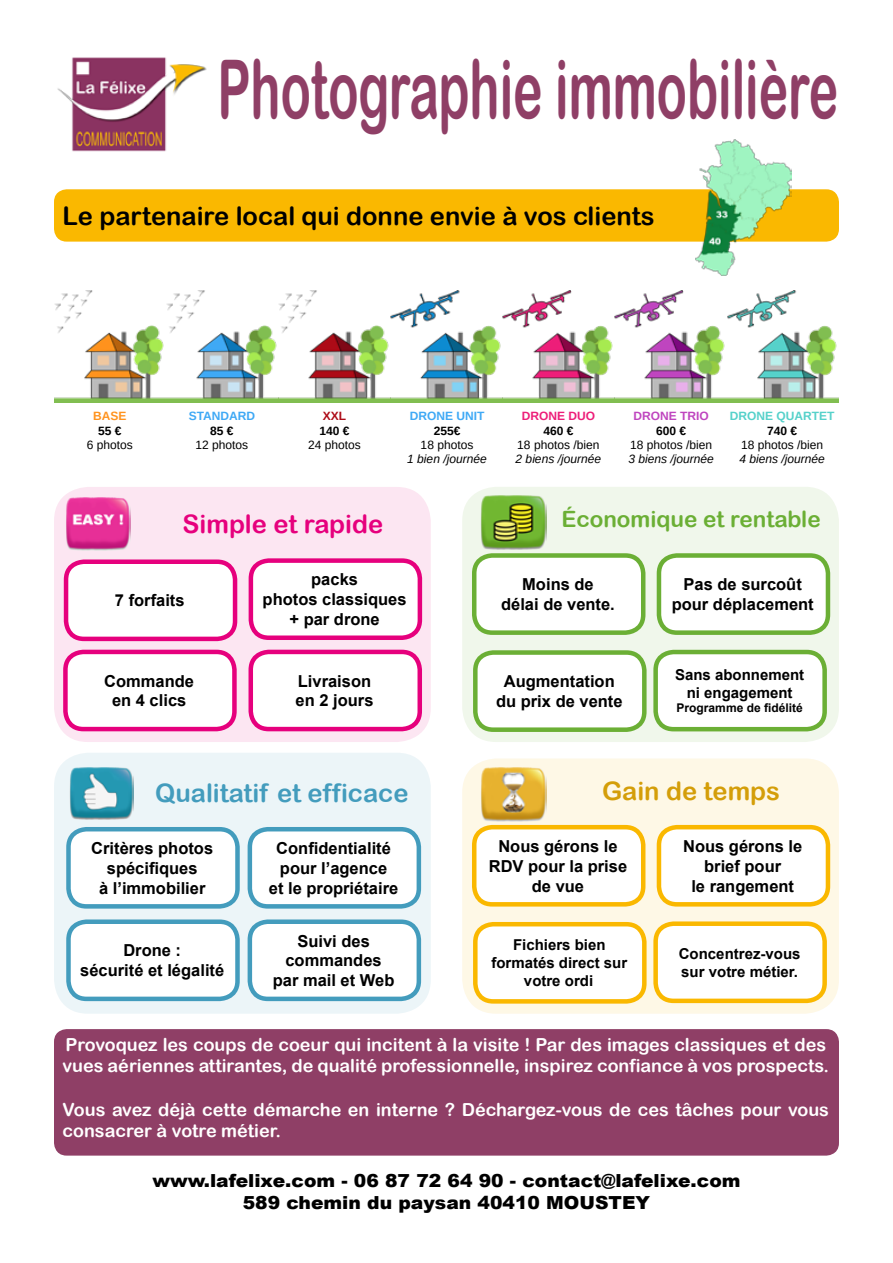
<style>
.page{position:relative;width:893px;height:1263px;background:#fff}
.page>*{position:absolute;margin:0;border:0;box-sizing:border-box;transform-origin:0 0}
.t1{font:81px "Arial Rounded MT Bold";color:#8f3f66;scale:.61 1}
.t2{font:25.5px "Arial Rounded MT Bold";color:#000}
.t3{font:25.5px "Arial Rounded MT Bold";color:#439cbd}
.t4{font:25.5px "Arial Rounded MT Bold";color:#e6007d}
.t5{font:25.5px "Arial Rounded MT Bold";color:#d49e09}
.t6{font:22.5px "Arial Rounded MT Bold";color:#6baf35}
.t7{font:18px/21.6px "Arial Rounded MT Bold";color:#fff}
.t8{font:900 18px/21.6px "Arial";color:#000;text-align:center;scale:1.04 1}
.t9{font:700 16.5px/19.8px "Arial";color:#000;text-align:center}
.t10{font:700 15px/18px "Arial";color:#000;text-align:center}
.t11{font:12px "Liberation Sans";color:#000}
.t12{font:italic 12px "Liberation Sans";color:#000}
.t13{font:700 12px "Liberation Sans";color:#000}
.t14{font:700 12px "Arial";color:#000}
.t15{font:700 12px "Liberation Sans";color:#3fa9f5}
.t16{font:700 12px "Liberation Sans";color:#56d1ca}
.t17{font:700 12px "Liberation Sans";color:#bf45bf}
.t18{font:700 12px "Liberation Sans";color:#ed1e79}
.t19{font:700 12px "Liberation Sans";color:#ff931e}
.t20{font:700 12px "Liberation Sans";color:#ad0b17}
</style>
<div class="page">
<div style="left:54px;top:189px;width:785px;height:53px;background:#fab800;border-radius:13px"></div>
<div style="left:54px;top:1029px;width:785px;height:126px;background:#8f3f66;border-radius:13px"></div>
<img style="left:695px;top:140px;width:96px;height:135px">
<div style="left:54px;top:487px;width:377px;height:255px;background:#fce6f2;border-radius:34px"></div>
<img style="left:66px;top:497px;width:65px;height:54px">
<div style="left:66px;top:562px;width:169px;height:77px;background:#fff;border-radius:18px"></div>
<div style="left:64px;top:559px;width:173px;height:82px;border:4px solid #e6007d;border-radius:18px"></div>
<div style="left:251px;top:561px;width:169px;height:77px;background:#fff;border-radius:18px"></div>
<div style="left:249px;top:558px;width:173px;height:82px;border:4px solid #e6007d;border-radius:18px"></div>
<div style="left:65px;top:652px;width:169px;height:77px;background:#fff;border-radius:18px"></div>
<div style="left:63px;top:650px;width:174px;height:81px;border:4px solid #e6007d;border-radius:18px"></div>
<div style="left:251px;top:652px;width:169px;height:77px;background:#fff;border-radius:18px"></div>
<div style="left:249px;top:650px;width:173px;height:81px;border:4px solid #e6007d;border-radius:18px"></div>
<div style="left:462px;top:487px;width:377px;height:255px;background:#f0f7eb;border-radius:34px"></div>
<img style="left:481px;top:495px;width:65px;height:54px">
<div style="left:474px;top:555px;width:169px;height:78px;background:#fff;border-radius:18px"></div>
<div style="left:472px;top:553px;width:173px;height:82px;border:4px solid #6baf35;border-radius:18px"></div>
<div style="left:659px;top:555px;width:169px;height:78px;background:#fff;border-radius:18px"></div>
<div style="left:657px;top:553px;width:173px;height:82px;border:4px solid #6baf35;border-radius:18px"></div>
<div style="left:475px;top:652px;width:169px;height:78px;background:#fff;border-radius:18px"></div>
<div style="left:473px;top:650px;width:174px;height:82px;border:4px solid #6baf35;border-radius:18px"></div>
<div style="left:656px;top:652px;width:169px;height:77px;background:#fff;border-radius:18px"></div>
<div style="left:653px;top:650px;width:174px;height:81px;border:4px solid #6baf35;border-radius:18px"></div>
<div style="left:54px;top:753px;width:377px;height:261px;background:#ecf5f8;border-radius:34px"></div>
<img style="left:70px;top:767px;width:64px;height:53px">
<div style="left:68px;top:829px;width:169px;height:77px;background:#fff;border-radius:18px"></div>
<div style="left:66px;top:827px;width:174px;height:82px;border:4px solid #439cbd;border-radius:18px"></div>
<div style="left:250px;top:829px;width:169px;height:77px;background:#fff;border-radius:18px"></div>
<div style="left:248px;top:827px;width:173px;height:82px;border:4px solid #439cbd;border-radius:18px"></div>
<div style="left:68px;top:922px;width:169px;height:77px;background:#fff;border-radius:18px"></div>
<div style="left:66px;top:919px;width:174px;height:82px;border:4px solid #439cbd;border-radius:18px"></div>
<div style="left:250px;top:922px;width:169px;height:77px;background:#fff;border-radius:18px"></div>
<div style="left:248px;top:919px;width:173px;height:82px;border:4px solid #439cbd;border-radius:18px"></div>
<div style="left:462px;top:758px;width:377px;height:256px;background:#fef8e6;border-radius:34px"></div>
<img style="left:481px;top:767px;width:65px;height:54px">
<div style="left:474px;top:827px;width:169px;height:77px;background:#fff;border-radius:18px"></div>
<div style="left:472px;top:825px;width:173px;height:81px;border:4px solid #fab800;border-radius:18px"></div>
<div style="left:659px;top:827px;width:169px;height:77px;background:#fff;border-radius:18px"></div>
<div style="left:657px;top:825px;width:173px;height:81px;border:4px solid #fab800;border-radius:18px"></div>
<div style="left:475px;top:924px;width:169px;height:77px;background:#fff;border-radius:18px"></div>
<div style="left:473px;top:922px;width:174px;height:81px;border:4px solid #fab800;border-radius:18px"></div>
<div style="left:656px;top:924px;width:169px;height:77px;background:#fff;border-radius:18px"></div>
<div style="left:653px;top:921px;width:174px;height:82px;border:4px solid #fab800;border-radius:18px"></div>
<img style="left:54px;top:290px;width:785px;height:112px">
<img style="left:57px;top:57px;width:150px;height:95px">
<h1 class="t1" style="left:217px;top:42px;width:1020px">Photographie immobilière</h1>
<h2 class="t2" style="left:63px;top:201px;width:594px">Le partenaire local qui donne envie à vos clients</h2>
<p class="t19" style="left:93px;top:408px;width:35px">BASE</p>
<p class="t13" style="left:98px;top:422px;width:25px">55 €</p>
<p class="t11" style="left:87px;top:437px;width:48px">6 photos</p>
<p class="t15" style="left:189px;top:408px;width:68px">STANDARD</p>
<p class="t13" style="left:210px;top:422px;width:25px">85 €</p>
<p class="t11" style="left:196px;top:437px;width:54px">12 photos</p>
<p class="t20" style="left:323px;top:408px;width:25px">XXL</p>
<p class="t13" style="left:319px;top:422px;width:32px">140 €</p>
<p class="t11" style="left:308px;top:437px;width:54px">24 photos</p>
<p class="t15" style="left:410px;top:408px;width:76px">DRONE UNIT</p>
<p class="t13" style="left:434px;top:422px;width:28px">255€</p>
<p class="t11" style="left:421px;top:437px;width:54px">18 photos</p>
<p class="t12" style="left:407px;top:451px;width:81px">1 bien /journée</p>
<p class="t18" style="left:522px;top:408px;width:75px">DRONE DUO</p>
<p class="t13" style="left:543px;top:422px;width:32px">460 €</p>
<p class="t11" style="left:517px;top:437px;width:84px">18 photos /bien</p>
<p class="t12" style="left:516px;top:451px;width:87px">2 biens /journée</p>
<p class="t17" style="left:633px;top:408px;width:77px">DRONE TRIO</p>
<p class="t13" style="left:656px;top:422px;width:32px">600 €</p>
<p class="t11" style="left:630px;top:437px;width:84px">18 photos /bien</p>
<p class="t12" style="left:628px;top:451px;width:87px">3 biens /journée</p>
<p class="t16" style="left:730px;top:408px;width:106px">DRONE QUARTET</p>
<p class="t13" style="left:767px;top:422px;width:32px">740 €</p>
<p class="t11" style="left:741px;top:437px;width:84px">18 photos /bien</p>
<p class="t12" style="left:739px;top:451px;width:87px">4 biens /journée</p>
<h2 class="t4" style="left:182px;top:509px;width:202px">Simple et rapide</h2>
<p class="t9" style="left:115px;top:591px;width:71px">7 forfaits</p>
<p class="t9" style="left:263px;top:570px;width:145px">packs<br>photos classiques + par drone</p>
<p class="t9" style="left:104px;top:671px;width:91px">Commande en 4 clics</p>
<p class="t9" style="left:296px;top:671px;width:79px;text-align:left">Livraison en 2 jours</p>
<h2 class="t3" style="left:155px;top:777px;width:255px">Qualitatif et efficace</h2>
<p class="t9" style="left:91px;top:838px;width:123px">Critères photos spécifiques<br>à l’immobilier</p>
<p class="t9" style="left:269px;top:838px;width:131px">Confidentialité pour l’agence<br>et le propriétaire</p>
<p class="t9" style="left:80px;top:941px;width:145px">Drone :<br>sécurité et légalité</p>
<p class="t9" style="left:273px;top:931px;width:123px">Suivi des commandes par mail et Web</p>
<h3 class="t6" style="left:561px;top:506px;width:261px">Économique et rentable</h3>
<p class="t9" style="left:501px;top:575px;width:115px">Moins de<br>délai de vente.</p>
<p class="t9" style="left:672px;top:575px;width:144px">Pas de surcoût pour déplacement</p>
<p class="t9" style="left:496px;top:672px;width:128px">Augmentation du prix de vente</p>
<p class="t10" style="left:675px;top:666px;width:131px">Sans abonnement ni engagement</p>
<p class="t14" style="left:677px;top:700px;width:128px">Programme de fidélité</p>
<h2 class="t5" style="left:602px;top:776px;width:179px">Gain de temps</h2>
<p class="t9" style="left:489px;top:836px;width:140px">Nous gérons le<br>RDV pour la prise de vue</p>
<p class="t9" style="left:683px;top:836px;width:121px">Nous gérons le brief pour<br>le rangement</p>
<p class="t10" style="left:491px;top:936px;width:137px">Fichiers bien formatés direct sur votre ordi</p>
<p class="t10" style="left:679px;top:945px;width:123px;text-align:left">Concentrez-vous sur votre métier.</p>
<p class="t7" style="left:62px;top:1033px;width:768px">Provoquez les coups de coeur qui incitent à la visite ! Par des images classiques et des vues aériennes attirantes, de qualité professionnelle, inspirez confiance à vos prospects.</p>
<p class="t7" style="left:62px;top:1098px;width:768px">Vous avez déjà cette démarche en interne ? Déchargez-vous de ces tâches pour vous consacrer à votre métier.</p>
<p class="t8" style="left:152px;top:1169px;width:567px">www.lafelixe.com - 06 87 72 64 90 - contact@lafelixe.com<br>589 chemin du paysan 40410 MOUSTEY</p>
</div>
